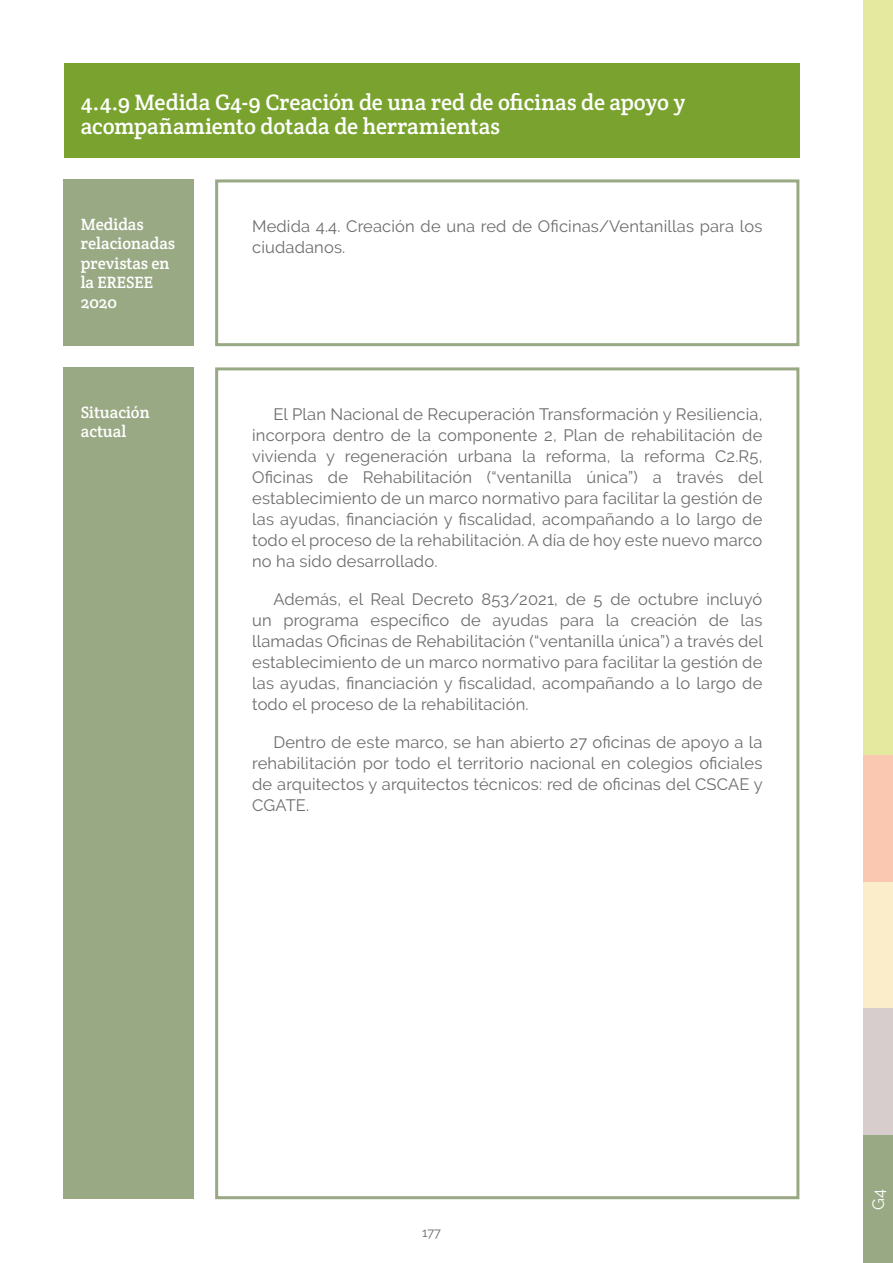
<style>
.page{position:relative;width:893px;height:1263px;background:#fff}
.page>*{position:absolute;margin:0;border:0;box-sizing:border-box;transform-origin:0 0}
.Título_2{font:22.5px/24px "Crete Round";letter-spacing:-.005em;color:#fff}
.Cuerpo_de_texto_norm{font:16.5px/21px "Raleway";letter-spacing:.01em;color:#6b6c6b;text-align:justify}
.Título_4{font:16.5px/19.5px "Crete Round";color:#fff}
.t1{font:16.5px "Raleway";color:#fff}
.t2{font:12.75px "Raleway";color:#6a6b69}
</style>
<div class="page">
<div style="left:863px;top:0;width:30px;height:758px;background:#e5e9a0"></div>
<div style="left:863px;top:755px;width:30px;height:127px;background:#fac8b1"></div>
<div style="left:863px;top:882px;width:30px;height:128px;background:#fcedca"></div>
<div style="left:863px;top:1008px;width:30px;height:128px;background:#d7cdcd"></div>
<div style="left:863px;top:1136px;width:30px;height:127px;background:#99a984"></div>
<div style="left:64px;top:367px;width:130px;height:832px;background:#99a984"></div>
<div style="left:215px;top:367px;width:584px;height:832px;border:3px solid #99a984"></div>
<div style="left:64px;top:179px;width:130px;height:167px;background:#99a984"></div>
<div style="left:215px;top:179px;width:584px;height:167px;border:3px solid #99a984"></div>
<div style="left:64px;top:64px;width:735px;height:94px;background:#79a32e"></div>
<p class="Título_2" style="left:81px;top:90px;width:606px">4.4.9 Medida G4-9 Creación de una red de oficinas de apoyo y acompañamiento dotada de herramientas</p>
<p class="Título_4" style="left:81px;top:214px;width:96px">Medidas relacionadas previstas en la ERESEE<br>2020</p>
<p class="Cuerpo_de_texto_norm" style="left:252px;top:216px;width:512px">Medida 4.4. Creación de una red de Oficinas/Ventanillas para los ciudadanos.</p>
<p class="Título_4" style="left:81px;top:402px;width:70px">Situación actual</p>
<p class="Cuerpo_de_texto_norm" style="left:252px;top:404px;width:512px;text-indent:21px">El Plan Nacional de Recuperación Transformación y Resiliencia, incorpora dentro de la componente 2, Plan de rehabilitación de vivienda y regeneración urbana la reforma, la reforma C2.R5, Oficinas de Rehabilitación (“ventanilla única”) a través del establecimiento de un marco normativo para facilitar la gestión de las ayudas, financiación y fiscalidad, acompañando a lo largo de todo el proceso de la rehabilitación. A día de hoy este nuevo marco no ha sido desarrollado.</p>
<p class="Cuerpo_de_texto_norm" style="left:252px;top:589px;width:512px;text-indent:21px">Además, el Real Decreto 853/2021, de 5 de octubre incluyó un programa específico de ayudas para la creación de las llamadas Oficinas de Rehabilitación (“ventanilla única”) a través del establecimiento de un marco normativo para facilitar la gestión de las ayudas, financiación y fiscalidad, acompañando a lo largo de todo el proceso de la rehabilitación.</p>
<p class="Cuerpo_de_texto_norm" style="left:252px;top:732px;width:512px;text-indent:21px">Dentro de este marco, se han abierto 27 oficinas de apoyo a la rehabilitación por todo el territorio nacional en colegios oficiales de arquitectos y arquitectos técnicos: red de oficinas del CSCAE y CGATE.</p>
<p class="t2" style="left:422px;top:1225px;width:20px">177</p>
<p class="t1" style="left:869px;top:1209px;width:22px;rotate:-90deg">G4</p>
</div>
